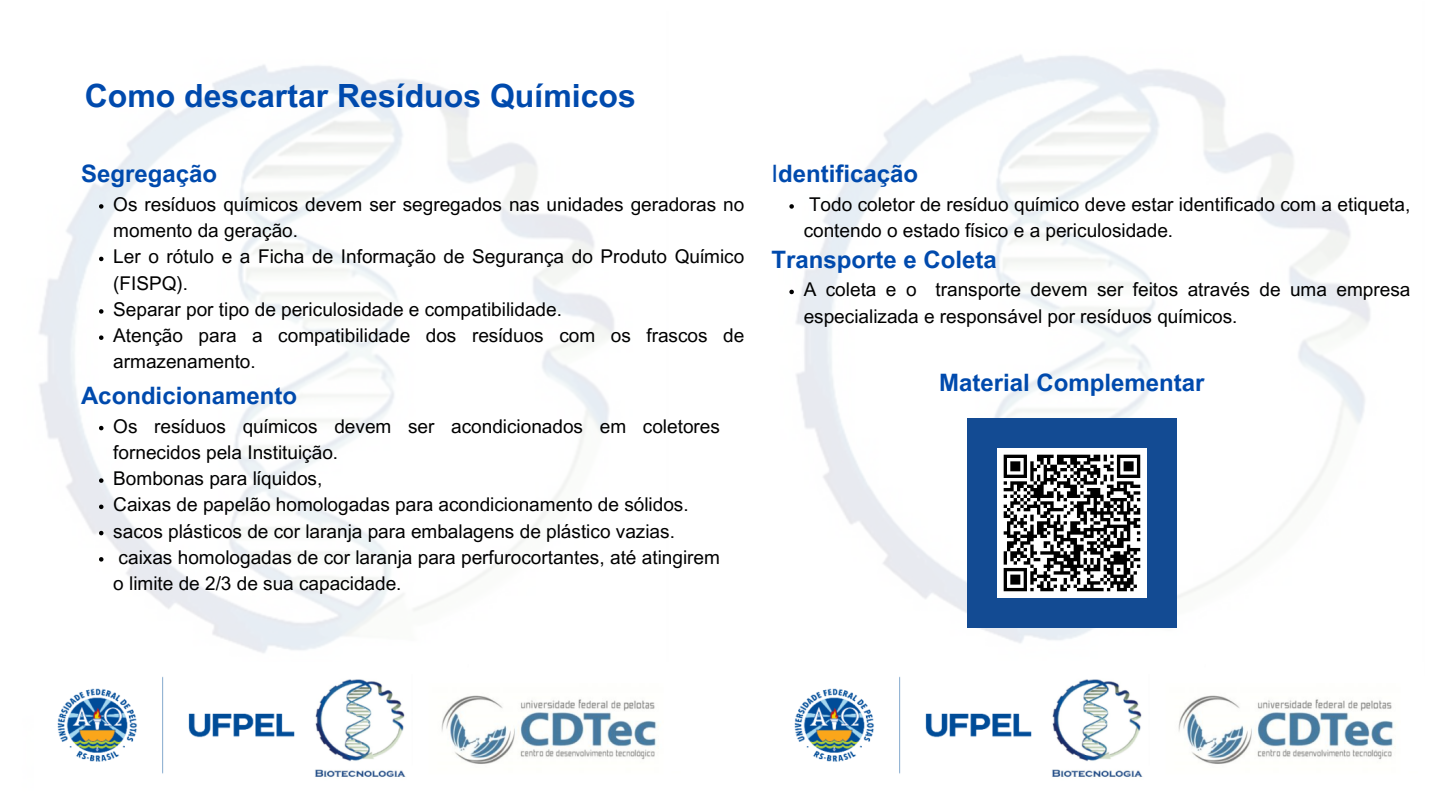
<style>
.page{position:relative;width:1440px;height:810px;background:#fff}
.page>*{position:absolute;margin:0;border:0;box-sizing:border-box;transform-origin:0 0}
.t1{font:700 32px "Arial MT Pro";color:#004aad}
.t2{font:700 24px "Arial MT Pro";color:#004aad}
.t3{font:19px/26.2px "Arial MT Pro";color:#000}
.s1{font-weight:400}
</style>
<div class="page">
<img style="left:57px;top:676px;width:607px;height:103px">
<img style="left:794px;top:676px;width:607px;height:103px">
<div style="left:967px;top:418px;width:210px;height:210px;background:#134b93"></div>
<svg style="left:997px;top:448px;width:150px;height:150px;background:#929292"></svg>
<svg style="left:99px;top:204px;width:5px;height:5px"></svg>
<svg style="left:99px;top:257px;width:5px;height:4px"></svg>
<svg style="left:99px;top:309px;width:5px;height:5px"></svg>
<svg style="left:99px;top:335px;width:5px;height:5px"></svg>
<svg style="left:99px;top:426px;width:5px;height:4px"></svg>
<svg style="left:99px;top:478px;width:5px;height:5px"></svg>
<svg style="left:99px;top:505px;width:5px;height:4px"></svg>
<svg style="left:99px;top:531px;width:5px;height:4px"></svg>
<svg style="left:99px;top:557px;width:5px;height:5px"></svg>
<svg style="left:789px;top:204px;width:5px;height:5px"></svg>
<svg style="left:789px;top:290px;width:5px;height:4px"></svg>
<p class="t1" style="left:85px;top:84px;width:553px">Como descartar Resíduos Químicos</p>
<p class="t2" style="left:81px;top:165px;width:138px">Segregação</p>
<p class="t3" style="left:113px;top:194px;width:633px">Os resíduos químicos devem ser segregados nas unidades geradoras no momento da geração.</p>
<p class="t3" style="left:113px;top:246px;width:633px">Ler o rótulo e a Ficha de Informação de Segurança do Produto Químico (FISPQ).</p>
<p class="t3" style="left:113px;top:299px;width:450px">Separar por tipo de periculosidade e compatibilidade.</p>
<p class="t3" style="left:113px;top:325px;width:633px">Atenção para a compatibilidade dos resíduos com os frascos de armazenamento.</p>
<p class="t2" style="left:81px;top:387px;width:218px">Acondicionamento</p>
<p class="t3" style="left:113px;top:415px;width:608px">Os resíduos químicos devem ser acondicionados em coletores fornecidos pela Instituição.</p>
<p class="t3" style="left:113px;top:468px;width:211px">Bombonas para líquidos,</p>
<p class="t3" style="left:113px;top:494px;width:577px">Caixas de papelão homologadas para acondicionamento de sólidos.</p>
<p class="t3" style="left:113px;top:520px;width:563px">sacos plásticos de cor laranja para embalagens de plástico vazias.</p>
<p class="t3" style="left:113px;top:546px;width:608px">caixas homologadas de cor laranja para perfurocortantes, até atingirem o limite de 2/3 de sua capacidade.</p>
<p class="t2" style="left:771px;top:165px;width:148px"><span class="s1">I</span>dentificação</p>
<p class="t3" style="left:804px;top:194px;width:608px">Todo coletor de resíduo químico deve estar identificado com a etiqueta, contendo o estado físico e a periculosidade.</p>
<p class="t2" style="left:771px;top:251px;width:227px">Transporte e Coleta</p>
<p class="t3" style="left:804px;top:279px;width:608px">A coleta e o transporte devem ser feitos através de uma empresa especializada e responsável por resíduos químicos.</p>
<p class="t2" style="left:939px;top:374px;width:267px">Material Complementar</p>
</div>
